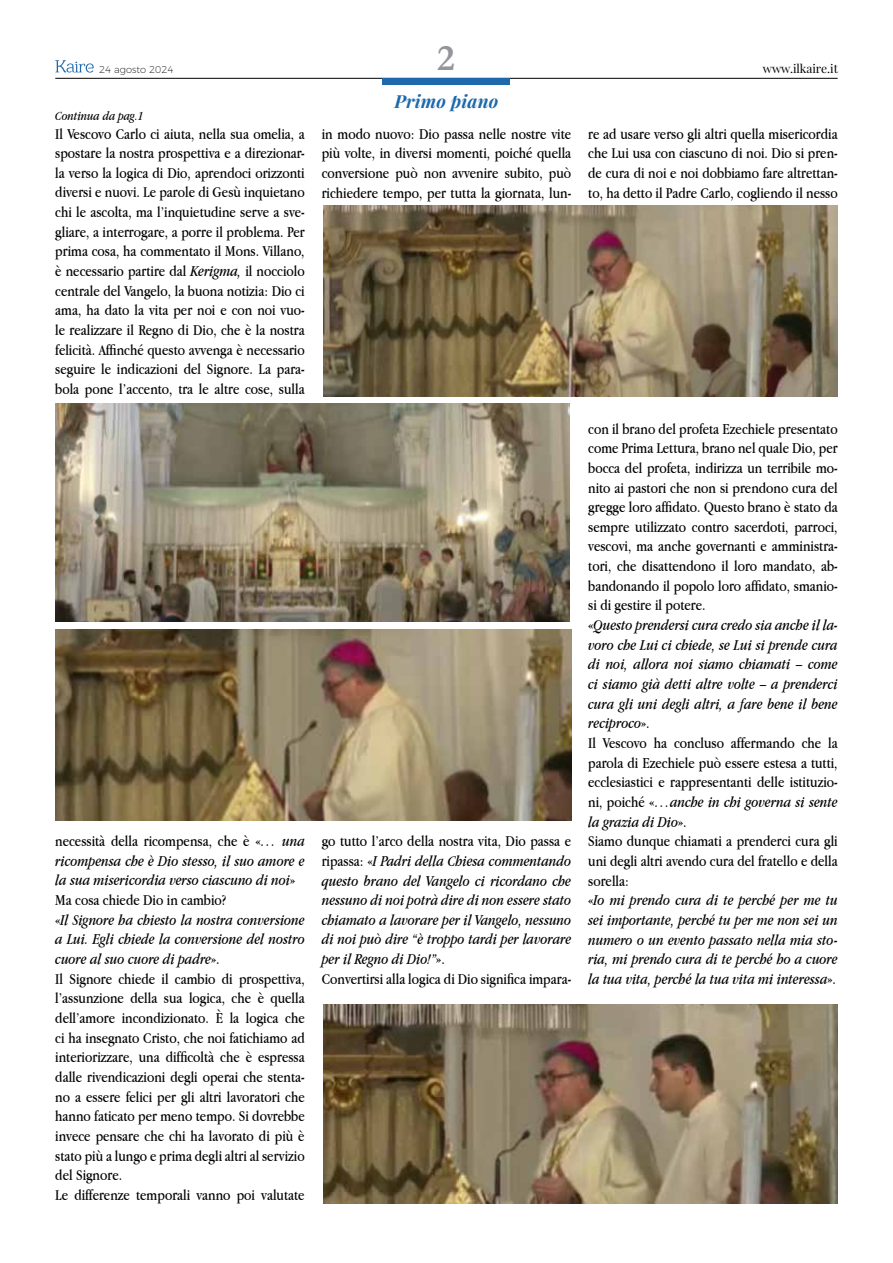
<style>
.page{position:relative;width:893px;height:1263px;background:#fff}
.page>*{position:absolute;margin:0;border:0;box-sizing:border-box;transform-origin:0 0}
.t1{font:700 37.5px "Garamond";color:#949699}
.t2{font:italic 700 18px "Playfair Display";letter-spacing:.01em;color:#1e69ab}
.t3{font:15.75px/19.6px "Apple Garamond";color:#000;text-align:justify}
.t4{font:italic 15.75px/19.6px "Apple Garamond";color:#000}
.t5{font:italic 13.05px "Apple Garamond";color:#000}
.t6{font:12px "Playfair Display";color:#000}
.t7{font:200 9.9px "Montserrat";color:#000}
.s1{font-style:italic}
.s2{font-style:normal}
</style>
<div class="page">
<hr style="left:55px;top:78px;width:783px;height:1px;background:#000">
<div style="left:382px;top:78px;width:127px;height:7px;background:#1e69ab"></div>
<svg style="left:55px;top:60px;width:39px;height:13px"></svg>
<img style="left:323px;top:206px;width:515px;height:191px">
<img style="left:55px;top:404px;width:515px;height:217px">
<img style="left:323px;top:1004px;width:515px;height:199px">
<img style="left:55px;top:629px;width:516px;height:192px">
<p class="t7" style="left:99px;top:62px;width:76px">24 agosto 2024</p>
<p class="t5" style="left:55px;top:108px;width:90px">Continua da pag.1</p>
<p class="t3" style="left:55px;top:123px;width:251px">Il Vescovo Carlo ci aiuta, nella sua omelia, a spostare la nostra prospettiva e a direzionar&shy;la verso la logica di Dio, aprendoci orizzonti diversi e nuovi. Le parole di Gesù inquietano chi le ascolta, ma l’inquietudine serve a sve&shy;gliare, a interrogare, a porre il problema. Per prima cosa, ha commentato il Mons. Villano, è necessario partire dal <span class="s1">Kerigma,</span> il nocciolo centrale del Vangelo, la buona notizia: Dio ci ama, ha dato la vita per noi e con noi vuo&shy;le realizzare il Regno di Dio, che è la nostra felicità. Affinché questo avvenga è necessario seguire le indicazioni del Signore. La para&shy;bola pone l’accento, tra le altre cose, sulla</p>
<h1 class="t1" style="left:437px;top:36px;width:19px">2</h1>
<p class="t2" style="left:394px;top:89px;width:105px">Primo piano</p>
<p class="t3" style="left:322px;top:123px;width:251px">in modo nuovo: Dio passa nelle nostre vite più volte, in diversi momenti, poiché quella conversione può non avvenire subito, può richiedere tempo, per tutta la giornata, lun-</p>
<p class="t3" style="left:55px;top:831px;width:251px;text-align:left">necessità della ricompensa, che è «<span class="s1">… una ricompensa che è Dio stesso, il suo amore e la sua misericordia verso ciascuno di noi</span>» Ma cosa chiede Dio in cambio?<br>«<span class="s1">Il Signore ha chiesto la nostra conversione a Lui. Egli chiede la conversione del nostro cuore al suo cuore di padre</span>».<br>Il Signore chiede il cambio di prospettiva, l’assunzione della sua logica, che è quella dell’amore incondizionato. È la logica che ci ha insegnato Cristo, che noi fatichiamo ad interiorizzare, una difficoltà che è espressa dalle rivendicazioni degli operai che stenta&shy;no a essere felici per gli altri lavoratori che hanno faticato per meno tempo. Si dovrebbe invece pensare che chi ha lavorato di più è stato più a lungo e prima degli altri al servizio del Signore.<br>Le differenze temporali vanno poi valutate</p>
<p class="t4" style="left:322px;top:831px;width:251px"><span class="s2">go tutto l’arco della nostra vita, Dio passa e ripassa: «</span>I Padri della Chiesa commentando questo brano del Vangelo ci ricordano che nessuno di noi potrà dire di non essere stato chiamato a lavorare per il Vangelo, nessuno di noi può dire “è troppo tardi per lavorare per il Regno di Dio!”<span class="s2">».<br>Convertirsi alla logica di Dio significa impara-</span></p>
<p class="t6" style="left:763px;top:61px;width:77px">www.ilkaire.it</p>
<p class="t3" style="left:588px;top:124px;width:251px">re ad usare verso gli altri quella misericordia che Lui usa con ciascuno di noi. Dio si pren&shy;de cura di noi e noi dobbiamo fare altrettan&shy;to, ha detto il Padre Carlo, cogliendo il nesso</p>
<p class="t3" style="left:588px;top:418px;width:251px;text-align:left">con il brano del profeta Ezechiele presentato come Prima Lettura, brano nel quale Dio, per bocca del profeta, indirizza un terribile mo&shy;nito ai pastori che non si prendono cura del gregge loro affidato. Questo brano è stato da sempre utilizzato contro sacerdoti, parroci, vescovi, ma anche governanti e amministra&shy;tori, che disattendono il loro mandato, ab&shy;bandonando il popolo loro affidato, smanio&shy;si di gestire il potere.<br>«<span class="s1">Questo prendersi cura credo sia anche il la&shy;voro che Lui ci chiede, se Lui si prende cura di noi, allora noi siamo chiamati – come ci siamo già detti altre volte – a prenderci cura gli uni degli altri, a fare bene il bene reciproco</span>».<br>Il Vescovo ha concluso affermando che la parola di Ezechiele può essere estesa a tutti, ecclesiastici e rappresentanti delle istituzio&shy;ni, poiché «<span class="s1">…anche in chi governa si sente la grazia di Dio</span>».<br>Siamo dunque chiamati a prenderci cura gli uni degli altri avendo cura del fratello e della sorella:<br>«<span class="s1">Io mi prendo cura di te perché per me tu sei importante, perché tu per me non sei un numero o un evento passato nella mia sto&shy;ria, mi prendo cura di te perché ho a cuore la tua vita, perché la tua vita mi interessa</span>».</p>
</div>
